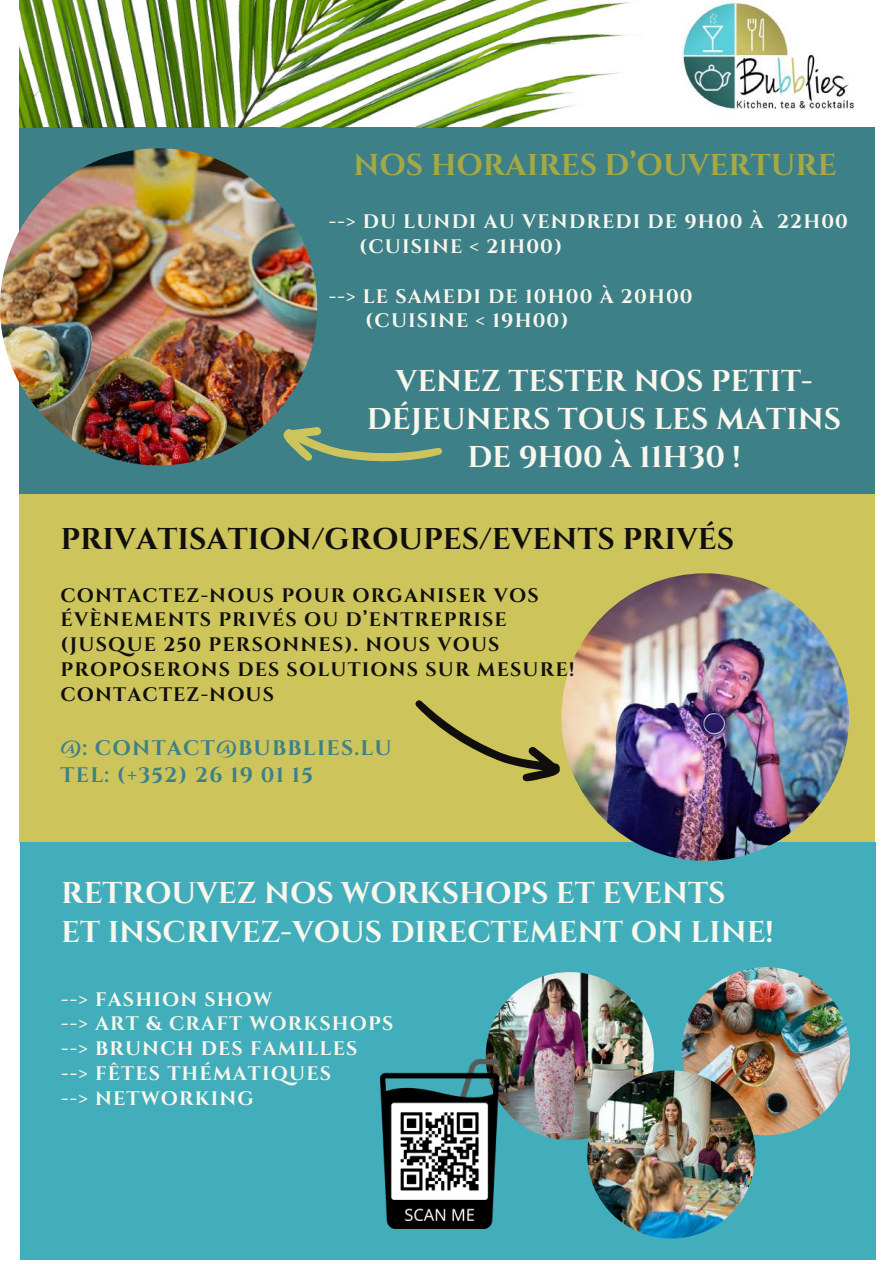
<style>
.page{position:relative;width:894px;height:1264px;background:#fff}
.page>*{position:absolute;margin:0;border:0;box-sizing:border-box;transform-origin:0 0}
.t1{font:700 30px/38.2px "Cinzel";color:#f8f7ed}
.t2{font:700 30px "Cinzel";color:#100f0d}
.t3{font:700 30px "Cinzel";color:#a5a945}
.t4{font:700 21px/27px "Cinzel";letter-spacing:.06em;color:#3d8088}
.t5{font:700 19.5px/24.8px "Cinzel";letter-spacing:.06em;color:#f8f7ed}
.t6{font:700 19.5px/24.8px "Cinzel";letter-spacing:.06em;color:#100f0d}
</style>
<div class="page">
<img style="left:734px;top:0;width:120px;height:110px">
<div style="left:20px;top:493px;width:854px;height:349px;background:#cdc55b"></div>
<div style="left:20px;top:127px;width:854px;height:366px;background:#3d8088"></div>
<div style="left:20px;top:842px;width:855px;height:417px;background:#43aebb"></div>
<img style="left:561px;top:573px;width:287px;height:287px;border-radius:50%">
<svg style="left:277px;top:381px;width:166px;height:113px"></svg>
<img style="left:0;top:148px;width:317px;height:317px;border-radius:50%">
<img style="left:485px;top:972px;width:168px;height:168px;border-radius:50%">
<img style="left:681px;top:967px;width:168px;height:168px;border-radius:50%">
<img style="left:587px;top:1070px;width:168px;height:168px;border-radius:50%">
<svg style="left:415px;top:685px;width:150px;height:97px"></svg>
<img style="left:380px;top:1059px;width:118px;height:169px">
<img style="left:20px;top:0;width:714px;height:127px">
<h1 class="t3" style="left:353px;top:146px;width:484px">NOS HORAIRES D’OUVERTURE</h1>
<p class="t5" style="left:359px;top:210px;width:490px;text-indent:-30px">--&gt; DU LUNDI AU VENDREDI DE 9H00 À 22H00 (CUISINE &lt; 21H00)</p>
<p class="t5" style="left:365px;top:284px;width:329px;text-indent:-36px">--&gt; LE SAMEDI DE 10H00 À 20H00 (CUISINE &lt; 19H00)</p>
<h1 class="t1" style="left:367px;top:363px;width:475px;text-align:center">VENEZ TESTER NOS PETIT-<br>DÉJEUNERS TOUS LES MATINS<br>DE 9H00 À 11H30 !</h1>
<h1 class="t2" style="left:61px;top:519px;width:674px">PRIVATISATION/GROUPES/EVENTS PRIVÉS</h1>
<p class="t6" style="left:61px;top:583px;width:515px">CONTACTEZ-NOUS POUR ORGANISER VOS<br>ÉVÈNEMENTS PRIVÉS OU D’ENTREPRISE (JUSQUE 250 PERSONNES). NOUS VOUS<br>PROPOSERONS DES SOLUTIONS SUR MESURE!<br>CONTACTEZ-NOUS</p>
<p class="t4" style="left:61px;top:735px;width:333px">@: CONTACT@BUBBLIES.LU<br>TEL: (+352) 26 19 01 15</p>
<h1 class="t1" style="left:61px;top:875px;width:713px">RETROUVEZ NOS WORKSHOPS ET EVENTS<br>ET INSCRIVEZ-VOUS DIRECTEMENT ON LINE!</h1>
<p class="t5" style="left:61px;top:987px;width:333px">--&gt; FASHION SHOW<br>--&gt; ART &amp; CRAFT WORKSHOPS --&gt; BRUNCH DES FAMILLES<br>--&gt; FÊTES THÉMATIQUES<br>--&gt; NETWORKING</p>
</div>
